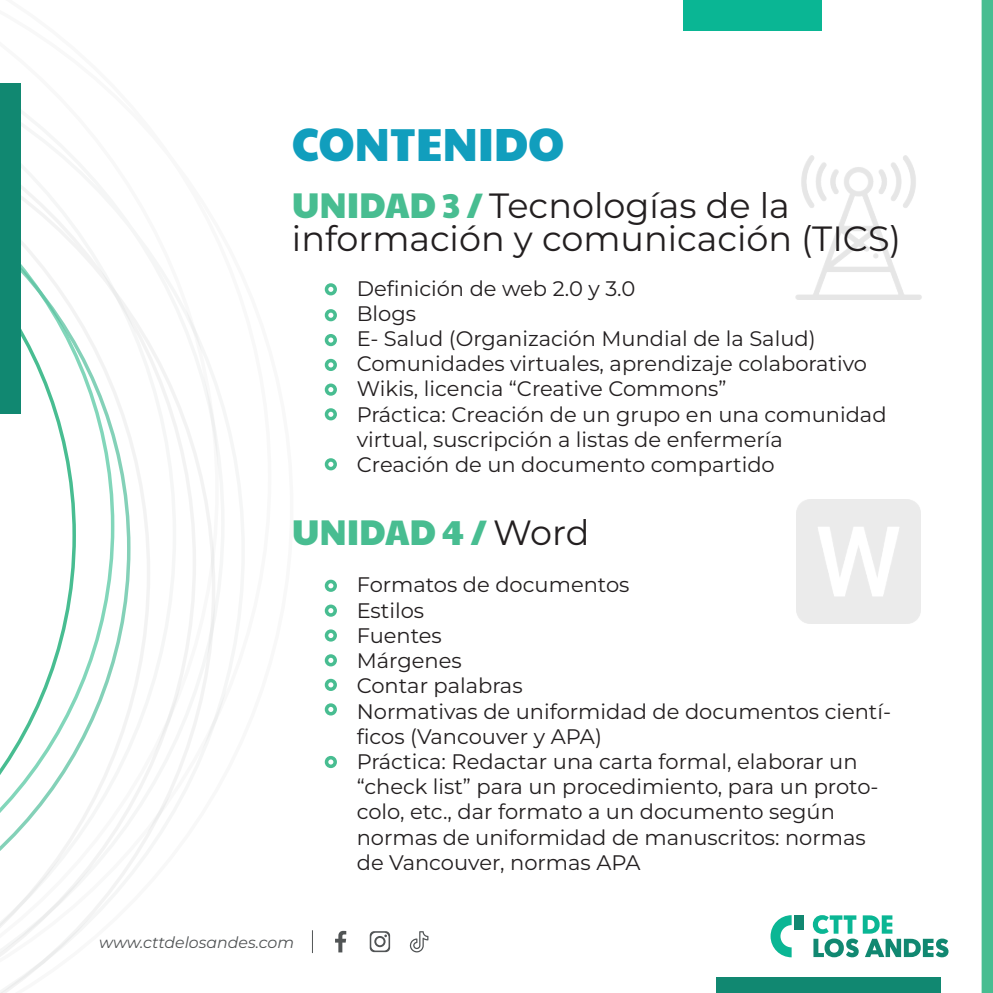
<style>
.page{position:relative;width:993px;height:993px;background:#fff}
.page>*{position:absolute;margin:0;border:0;box-sizing:border-box;transform-origin:0 0}
.t1{font:45.5px "Paytone One";letter-spacing:-.01em;color:#119ebd}
.t2{font:35px/33.2px "Montserrat";color:#231f20}
.t3{font:35px "Paytone One";letter-spacing:-.01em;color:#48bd91}
.t4{font:21px/25.2px "Montserrat";color:#231f20}
.t5{font:italic 15.75px "Montserrat";color:#515455}
.s1{font-family:"Paytone One";color:#48bd91}
.s2{font-family:"Montserrat";color:#231f20}
</style>
<div class="page">
<svg style="left:0;top:83px;width:219px;height:909px"></svg>
<div style="left:981px;top:0;width:11px;height:992px;background:#48bd91"></div>
<div style="left:324px;top:309px;width:13px;height:12px;border:4px solid #48bd91;border-radius:50%"></div>
<div style="left:324px;top:283px;width:13px;height:12px;border:4px solid #48bd91;border-radius:50%"></div>
<div style="left:324px;top:334px;width:13px;height:12px;border:4px solid #48bd91;border-radius:50%"></div>
<div style="left:324px;top:359px;width:13px;height:12px;border:4px solid #48bd91;border-radius:50%"></div>
<div style="left:324px;top:383px;width:13px;height:12px;border:4px solid #48bd91;border-radius:50%"></div>
<div style="left:324px;top:408px;width:13px;height:12px;border:4px solid #48bd91;border-radius:50%"></div>
<div style="left:324px;top:458px;width:13px;height:12px;border:4px solid #48bd91;border-radius:50%"></div>
<div style="left:324px;top:579px;width:13px;height:12px;border:4px solid #48bd91;border-radius:50%"></div>
<div style="left:324px;top:604px;width:13px;height:12px;border:4px solid #48bd91;border-radius:50%"></div>
<div style="left:324px;top:629px;width:13px;height:12px;border:4px solid #48bd91;border-radius:50%"></div>
<div style="left:324px;top:654px;width:13px;height:12px;border:4px solid #48bd91;border-radius:50%"></div>
<div style="left:324px;top:678px;width:13px;height:12px;border:4px solid #48bd91;border-radius:50%"></div>
<div style="left:324px;top:703px;width:13px;height:12px;border:4px solid #48bd91;border-radius:50%"></div>
<div style="left:324px;top:755px;width:13px;height:12px;border:4px solid #48bd91;border-radius:50%"></div>
<img style="left:795px;top:156px;width:127px;height:143px">
<svg style="left:335px;top:930px;width:11px;height:22px"></svg>
<svg style="left:369px;top:931px;width:21px;height:20px"></svg>
<svg style="left:409px;top:931px;width:19px;height:21px"></svg>
<svg style="left:312px;top:930px;width:1px;height:22px"></svg>
<svg style="left:770px;top:915px;width:21px;height:41px"></svg>
<div style="left:793px;top:914px;width:10px;height:14px;background:#118871"></div>
<svg style="left:812px;top:915px;width:136px;height:41px"></svg>
<div style="left:716px;top:977px;width:224px;height:15px;background:#118871"></div>
<div style="left:0;top:84px;width:21px;height:329px;background:#118871"></div>
<div style="left:683px;top:0;width:138px;height:31px;background:#0ab694"></div>
<h1 class="t1" style="left:292px;top:103px;width:274px">CONTENIDO</h1>
<h2 class="t2" style="left:292px;top:188px;width:610px"><span class="s1">UNIDAD 3 /</span> Tecnologías de la información y comunicación (TICS)</h2>
<p class="t4" style="left:356px;top:275px;width:531px">Definición de web 2.0 y 3.0<br>Blogs<br>E- Salud (Organización Mundial de la Salud)<br>Comunidades virtuales, aprendizaje colaborativo Wikis, licencia “Creative Commons”<br>Práctica: Creación de un grupo en una comunidad virtual, suscripción a listas de enfermería<br>Creación de un documento compartido</p>
<h2 class="t3" style="left:292px;top:500px;width:299px">UNIDAD 4 / <span class="s2">Word</span></h2>
<p class="t4" style="left:356px;top:571px;width:535px">Formatos de documentos<br>Estilos<br>Fuentes<br>Márgenes<br>Contar palabras<br>Normativas de uniformidad de documentos cientí&shy;ficos (Vancouver y APA)<br>Práctica: Redactar una carta formal, elaborar un “check list” para un procedimiento, para un proto&shy;colo, etc., dar formato a un documento según normas de uniformidad de manuscritos: normas de Vancouver, normas APA</p>
<p class="t5" style="left:99px;top:931px;width:196px">www.cttdelosandes.com</p>
</div>
